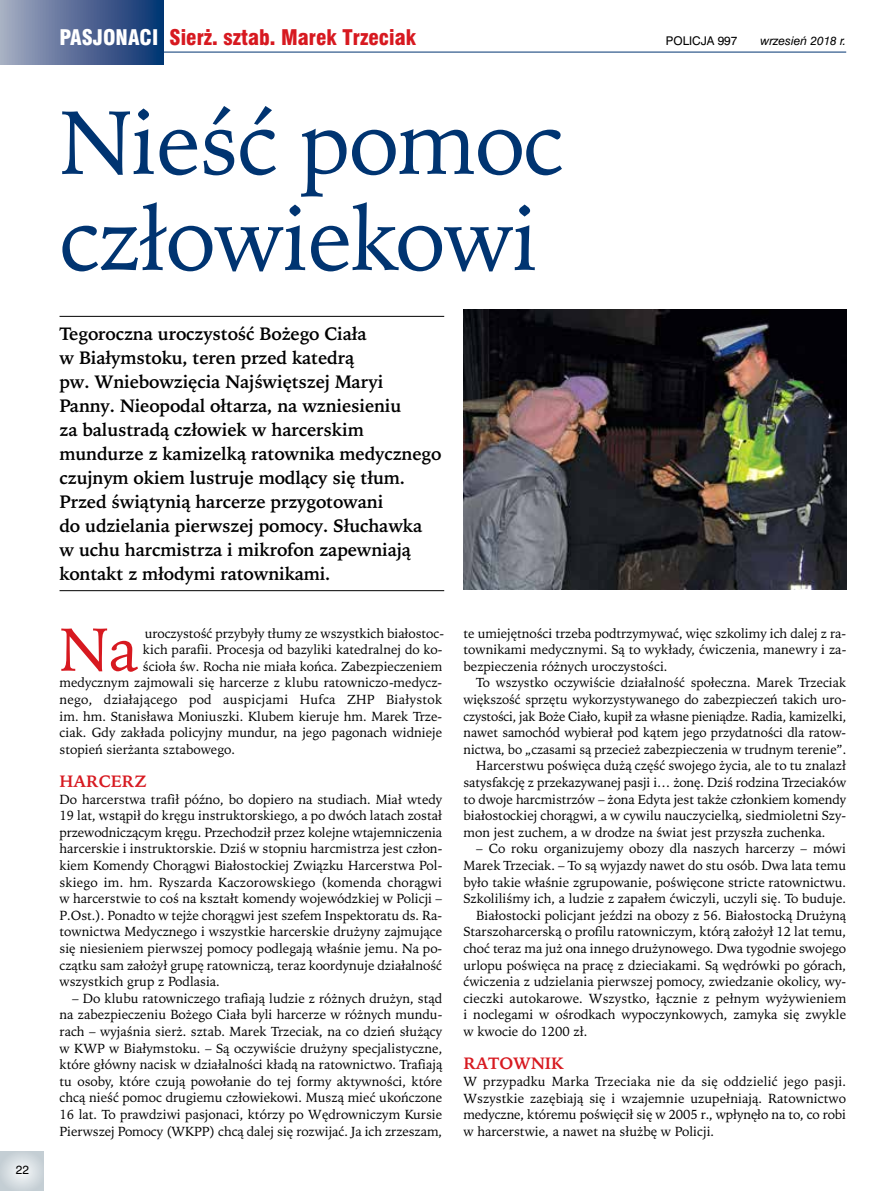
<style>
.page{position:relative;width:893px;height:1191px;background:#fff}
.page>*{position:absolute;margin:0;border:0;box-sizing:border-box;transform-origin:0 0}
.t1{font:90px/96px "Iowan Old Style";letter-spacing:-.015em;color:#003471}
.t2{font:60.75px "Iowan Old Style";color:#d71920}
.t3{font:21px "Swis 721 Blk Cn EU";color:#d71920}
.t4{font:700 18px/24px "Iowan Old Style";letter-spacing:-.01em;color:#000}
.t5{font:700 16.5px "Iowan Old Style";color:#d71920}
.t6{font:13.2px/16.6px "Iowan Old Style";color:#000;text-align:justify}
.t7{font:13.2px "Iowan Old Style";letter-spacing:.02em;color:#000}
.t8{font:12px "Swis 721 EU Italic";color:#000}
.t9{font:12px "Swis 721 EU Normal";color:#000}
.s1{color:#fff}
</style>
<div class="page">
<hr style="left:0;top:52px;width:846px;height:1px;background:#003471">
<div style="left:0;top:0;width:164px;height:64px;background:linear-gradient(to right,#a7aac0,#06306f)"></div>
<svg style="left:0;top:1151px;width:44px;height:40px;background:#d3dadf"></svg>
<hr style="left:60px;top:316px;width:384px;height:1px;background:#000">
<hr style="left:60px;top:590px;width:384px;height:1px;background:#000">
<img style="left:463px;top:310px;width:383px;height:280px">
<p class="t9" style="left:16px;top:1162px;width:15px">22</p>
<h3 class="t3" style="left:60px;top:24px;width:358px"><span class="s1">PASJONACI</span> Sierż. sztab. Marek Trzeciak</h3>
<p class="t9" style="left:666px;top:33px;width:73px">POLICJA 997</p>
<p class="t8" style="left:760px;top:33px;width:87px">wrzesień 2018 r.</p>
<h1 class="t1" style="left:60px;top:95px;width:505px">Nieść pomoc człowiekowi</h1>
<p class="t4" style="left:60px;top:322px;width:384px">Tegoroczna uroczystość Bożego Ciała<br>w Białymstoku, teren przed katedrą<br>pw. Wniebowzięcia Najświętszej Maryi Panny. Nieopodal ołtarza, na wzniesieniu<br>za balustradą człowiek w harcerskim mundurze z kamizelką ratownika medycznego czujnym okiem lustruje modlący się tłum.<br>Przed świątynią harcerze przygotowani<br>do udzielania pierwszej pomocy. Słuchawka<br>w uchu harcmistrza i mikrofon zapewniają kontakt z młodymi ratownikami.</p>
<h2 class="t2" style="left:60px;top:614px;width:80px">Na</h2>
<p class="t6" style="left:145px;top:625px;width:301px">uroczystość przybyły tłumy ze wszystkich białostoc-</p>
<p class="t6" style="left:143px;top:641px;width:301px">kich parafii. Procesja od bazyliki katedralnej do ko-</p>
<p class="t6" style="left:143px;top:658px;width:301px">ścioła św. Rocha nie miała końca. Zabezpieczeniem</p>
<p class="t6" style="left:60px;top:674px;width:384px">medycznym zajmowali się harcerze z klubu ratowniczo-medycz-</p>
<p class="t7" style="left:60px;top:692px;width:384px">nego, działającego pod auspicjami Hufca ZHP Białystok</p>
<p class="t6" style="left:60px;top:708px;width:384px">im. hm. Stanisława Moniuszki. Klubem kieruje hm. Marek Trze-</p>
<p class="t6" style="left:60px;top:724px;width:384px">ciak. Gdy zakłada policyjny mundur, na jego pagonach widnieje</p>
<p class="t6" style="left:60px;top:741px;width:177px">stopień sierżanta sztabowego.</p>
<p class="t5" style="left:60px;top:771px;width:88px">HARCERZ</p>
<p class="t6" style="left:60px;top:791px;width:384px">Do harcerstwa trafił późno, bo dopiero na studiach. Miał wtedy 19 lat, wstąpił do kręgu instruktorskiego, a po dwóch latach został przewodniczącym kręgu. Przechodził przez kolejne wtajemniczenia harcerskie i instruktorskie. Dziś w stopniu harcmistrza jest człon&shy;kiem Komendy Chorągwi Białostockiej Związku Harcerstwa Pol&shy;skiego im. hm. Ryszarda Kaczorowskiego (komenda chorągwi w harcerstwie to coś na kształt komendy wojewódzkiej w Policji – P.Ost.). Ponadto w tejże chorągwi jest szefem Inspektoratu ds. Ra&shy;townictwa Medycznego i wszystkie harcerskie drużyny zajmujące się niesieniem pierwszej pomocy podlegają właśnie jemu. Na po&shy;czątku sam założył grupę ratowniczą, teraz koordynuje działalność wszystkich grup z Podlasia.</p>
<p class="t6" style="left:60px;top:990px;width:384px;text-indent:13px">– Do klubu ratowniczego trafiają ludzie z różnych drużyn, stąd na zabezpieczeniu Bożego Ciała byli harcerze w różnych mundu&shy;rach – wyjaśnia sierż. sztab. Marek Trzeciak, na co dzień służący w KWP w Białymstoku. – Są oczywiście drużyny specjalistyczne, które główny nacisk w działalności kładą na ratownictwo. Trafiają tu osoby, które czują powołanie do tej formy aktywności, które chcą nieść pomoc drugiemu człowiekowi. Muszą mieć ukończone 16 lat. To prawdziwi pasjonaci, którzy po Wędrowniczym Kursie Pierwszej Pomocy (WKPP) chcą dalej się rozwijać. Ja ich zrzeszam,</p>
<p class="t6" style="left:464px;top:624px;width:384px">te umiejętności trzeba podtrzymywać, więc szkolimy ich dalej z ra&shy;townikami medycznymi. Są to wykłady, ćwiczenia, manewry i za&shy;bezpieczenia różnych uroczystości.</p>
<p class="t6" style="left:476px;top:674px;width:371px">To wszystko oczywiście działalność społeczna. Marek Trzeciak</p>
<p class="t6" style="left:463px;top:691px;width:384px">większość sprzętu wykorzystywanego do zabezpieczeń takich uro-</p>
<p class="t6" style="left:463px;top:708px;width:384px">czystości, jak Boże Ciało, kupił za własne pieniądze. Radia, kamizelki,</p>
<p class="t6" style="left:463px;top:724px;width:384px">nawet samochód wybierał pod kątem jego przydatności dla ratow-</p>
<p class="t6" style="left:463px;top:741px;width:384px">nictwa, bo „czasami są przecież zabezpieczenia w trudnym terenie”.</p>
<p class="t6" style="left:476px;top:757px;width:371px">Harcerstwu poświęca dużą część swojego życia, ale to tu znalazł</p>
<p class="t6" style="left:463px;top:774px;width:384px">satysfakcję z przekazywanej pasji i… żonę. Dziś rodzina Trzeciaków</p>
<p class="t6" style="left:463px;top:790px;width:384px">to dwoje harcmistrzów – żona Edyta jest także członkiem komendy</p>
<p class="t6" style="left:463px;top:807px;width:384px">białostockiej chorągwi, a w cywilu nauczycielką, siedmioletni Szy-</p>
<p class="t6" style="left:463px;top:824px;width:364px">mon jest zuchem, a w drodze na świat jest przyszła zuchenka.</p>
<p class="t6" style="left:476px;top:840px;width:371px">– Co roku organizujemy obozy dla naszych harcerzy – mówi</p>
<p class="t6" style="left:463px;top:857px;width:384px">Marek Trzeciak. – To są wyjazdy nawet do stu osób. Dwa lata temu</p>
<p class="t6" style="left:463px;top:873px;width:384px">było takie właśnie zgrupowanie, poświęcone stricte ratownictwu.</p>
<p class="t6" style="left:463px;top:890px;width:384px">Szkoliliśmy ich, a ludzie z zapałem ćwiczyli, uczyli się. To buduje.</p>
<p class="t6" style="left:476px;top:907px;width:371px">Białostocki policjant jeździ na obozy z 56. Białostocką Drużyną</p>
<p class="t6" style="left:463px;top:923px;width:384px">Starszoharcerską o profilu ratowniczym, którą założył 12 lat temu,</p>
<p class="t6" style="left:463px;top:940px;width:384px">choć teraz ma już ona innego drużynowego. Dwa tygodnie swojego</p>
<p class="t6" style="left:463px;top:956px;width:384px">urlopu poświęca na pracę z dzieciakami. Są wędrówki po górach,</p>
<p class="t6" style="left:463px;top:973px;width:384px">ćwiczenia z udzielania pierwszej pomocy, zwiedzanie okolicy, wy-</p>
<p class="t6" style="left:463px;top:990px;width:384px">cieczki autokarowe. Wszystko, łącznie z pełnym wyżywieniem</p>
<p class="t6" style="left:463px;top:1006px;width:384px">i noclegami w ośrodkach wypoczynkowych, zamyka się zwykle</p>
<p class="t6" style="left:463px;top:1023px;width:125px">w kwocie do 1200 zł.</p>
<p class="t5" style="left:463px;top:1054px;width:102px">RATOWNIK</p>
<p class="t6" style="left:463px;top:1073px;width:384px">W przypadku Marka Trzeciaka nie da się oddzielić jego pasji.<br>Wszystkie zazębiają się i wzajemnie uzupełniają. Ratownictwo medyczne, któremu poświęcił się w 2005 r., wpłynęło na to, co robi w harcerstwie, a nawet na służbę w Policji.</p>
</div>
